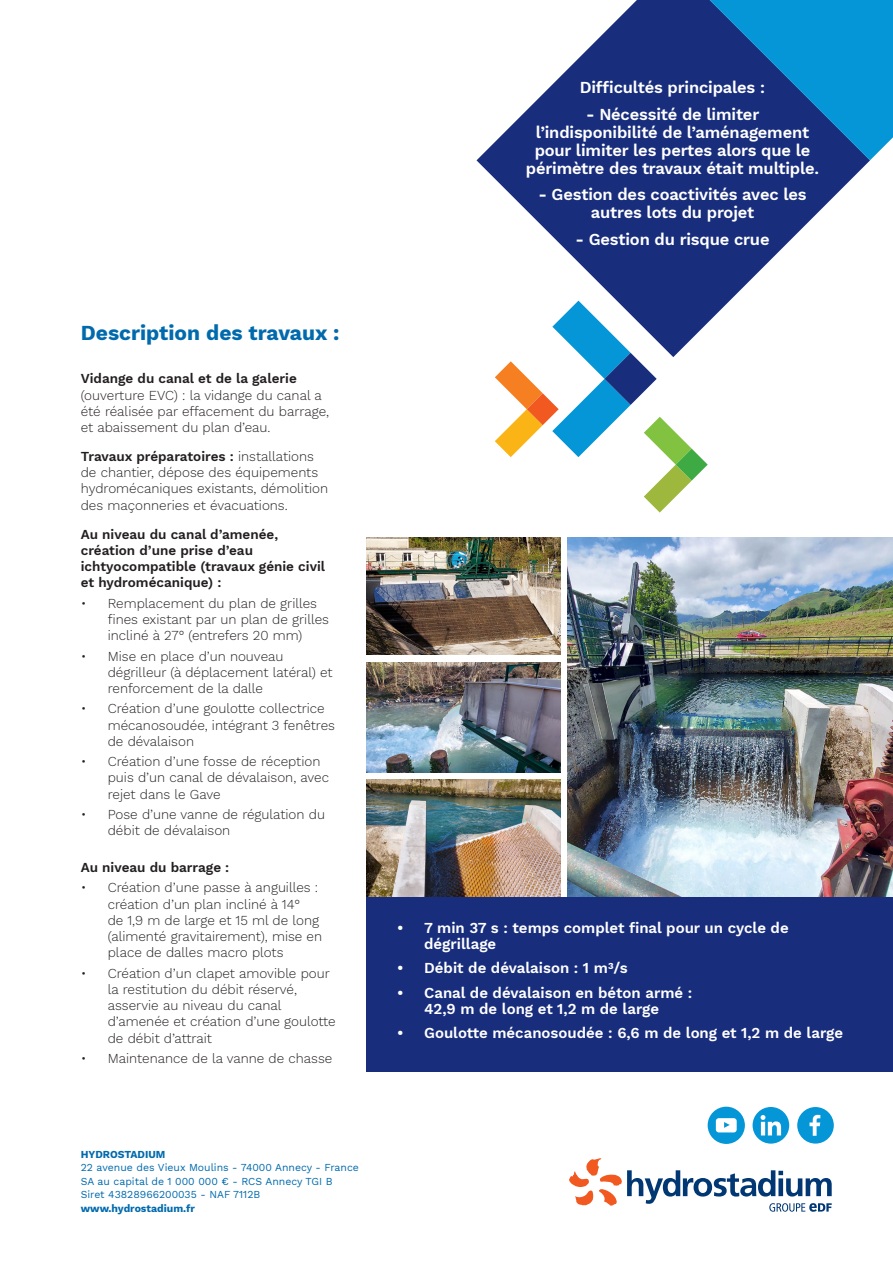
<style>
.page{position:relative;width:893px;height:1263px;background:#fff}
.page>*{position:absolute;margin:0;border:0;box-sizing:border-box;transform-origin:0 0}
.t1{font:700 21px "Work Sans";color:#006aad}
.t2{font:600 16.5px/18px "Work Sans";letter-spacing:-.01em;color:#fff;text-align:center}
.t3{font:600 15px/16.5px "Work Sans";color:#fff}
.t4{font:300 13.5px/16.2px "Work Sans";color:#231f20}
.t5{font:600 13.5px/16.2px "Work Sans";color:#231f20}
.t6{font:10.5px/13.5px "Work Sans";color:#006aad}
.t7{font:700 10.5px "Work Sans";color:#006aad}
.s1{font-weight:600}
.s2{font-weight:700}
</style>
<div class="page">
<svg style="left:476px;top:0;width:394px;height:323px;fill:#182d7c"></svg>
<svg style="left:710px;top:0;width:183px;height:160px;background:#0f69af"></svg>
<svg style="left:569px;top:1158px;width:263px;height:54px"></svg>
<div style="left:797px;top:1107px;width:37px;height:36px;background:#0496d7;border-radius:50%"></div>
<svg style="left:809px;top:1115px;width:11px;height:21px"></svg>
<div style="left:753px;top:1107px;width:36px;height:36px;background:#0496d7;border-radius:50%"></div>
<svg style="left:760px;top:1115px;width:21px;height:20px"></svg>
<div style="left:708px;top:1107px;width:37px;height:37px;background:#0496d7;border-radius:50%"></div>
<svg style="left:716px;top:1118px;width:21px;height:14px"></svg>
<svg style="left:495px;top:301px;width:213px;height:212px"></svg>
<div style="left:366px;top:897px;width:527px;height:175px;background:#182d7c"></div>
<img style="left:568px;top:538px;width:325px;height:359px">
<img style="left:366px;top:538px;width:194px;height:117px">
<img style="left:366px;top:780px;width:194px;height:117px">
<img style="left:366px;top:662px;width:194px;height:110px">
<p class="t1" style="left:81px;top:316px;width:260px">Description des travaux :</p>
<p class="t4" style="left:81px;top:370px;width:250px"><span class="s1">Vidange du canal et de la galerie </span>(ouverture EVC) : la vidange du canal a été réalisée par effacement du barrage, et abaissement du plan d’eau.</p>
<p class="t4" style="left:81px;top:448px;width:249px"><span class="s1">Travaux préparatoires :</span> installations de chantier, dépose des équipements hydromécaniques existants, démolition des maçonneries et évacuations.</p>
<p class="t5" style="left:81px;top:525px;width:246px">Au niveau du canal d’amenée, création d’une prise d’eau ichtyocompatible (travaux génie civil et hydromécanique) :</p>
<p class="t4" style="left:108px;top:594px;width:223px;text-indent:-27px">• Remplacement du plan de grilles fines existant par un plan de grilles incliné à 27° (entrefers 20 mm)</p>
<p class="t4" style="left:108px;top:647px;width:226px;text-indent:-27px">• Mise en place d’un nouveau dégrilleur (à déplacement latéral) et renforcement de la dalle</p>
<p class="t4" style="left:108px;top:700px;width:229px;text-indent:-27px">• Création d’une goulotte collectrice mécanosoudée, intégrant 3 fenêtres de dévalaison</p>
<p class="t4" style="left:108px;top:753px;width:223px;text-indent:-27px">• Création d’une fosse de réception puis d’un canal de dévalaison, avec rejet dans le Gave</p>
<p class="t4" style="left:108px;top:806px;width:219px;text-indent:-27px">• Pose d’une vanne de régulation du débit de dévalaison</p>
<p class="t5" style="left:81px;top:859px;width:150px">Au niveau du barrage :</p>
<p class="t4" style="left:108px;top:879px;width:216px;text-indent:-27px">• Création d’une passe à anguilles : création d’un plan incliné à 14°<br>de 1,9 m de large et 15 ml de long (alimenté gravitairement), mise en place de dalles macro plots</p>
<p class="t4" style="left:108px;top:964px;width:229px;text-indent:-27px">• Création d’un clapet amovible pour la restitution du débit réservé, asservie au niveau du canal d’amenée et création d’une goulotte de débit d’attrait</p>
<p class="t4" style="left:81px;top:1050px;width:253px">• Maintenance de la vanne de chasse</p>
<p class="t7" style="left:81px;top:1146px;width:86px">HYDROSTADIUM</p>
<p class="t6" style="left:81px;top:1160px;width:280px">22 avenue des Vieux Moulins - 74000 Annecy - France<br>SA au capital de 1 000 000 € - RCS Annecy TGI B</p>
<p class="t6" style="left:81px;top:1187px;width:181px">Siret 43828966200035 - NAF 7112B <span class="s2">www.hydrostadium.fr</span></p>
<p class="t2" style="left:580px;top:78px;width:187px">Difficultés principales :</p>
<p class="t2" style="left:526px;top:104px;width:295px">- Nécessité de limiter l’indisponibilité de l’aménagement pour limiter les pertes alors que le périmètre des travaux était multiple.</p>
<p class="t2" style="left:538px;top:185px;width:270px">- Gestion des coactivités avec les autres lots du projet</p>
<p class="t2" style="left:575px;top:229px;width:196px">- Gestion du risque crue</p>
<p class="t3" style="left:424px;top:919px;width:366px;text-indent:-27px">• 7 min 37 s : temps complet final pour un cycle de dégrillage</p>
<p class="t3" style="left:397px;top:959px;width:232px">• Débit de dévalaison : 1 m3/s</p>
<p class="t3" style="left:397px;top:984px;width:297px;text-align:center">• Canal de dévalaison en béton armé :<br>42,9 m de long et 1,2 m de large</p>
<p class="t3" style="left:397px;top:1024px;width:447px">• Goulotte mécanosoudée : 6,6 m de long et 1,2 m de large</p>
</div>
